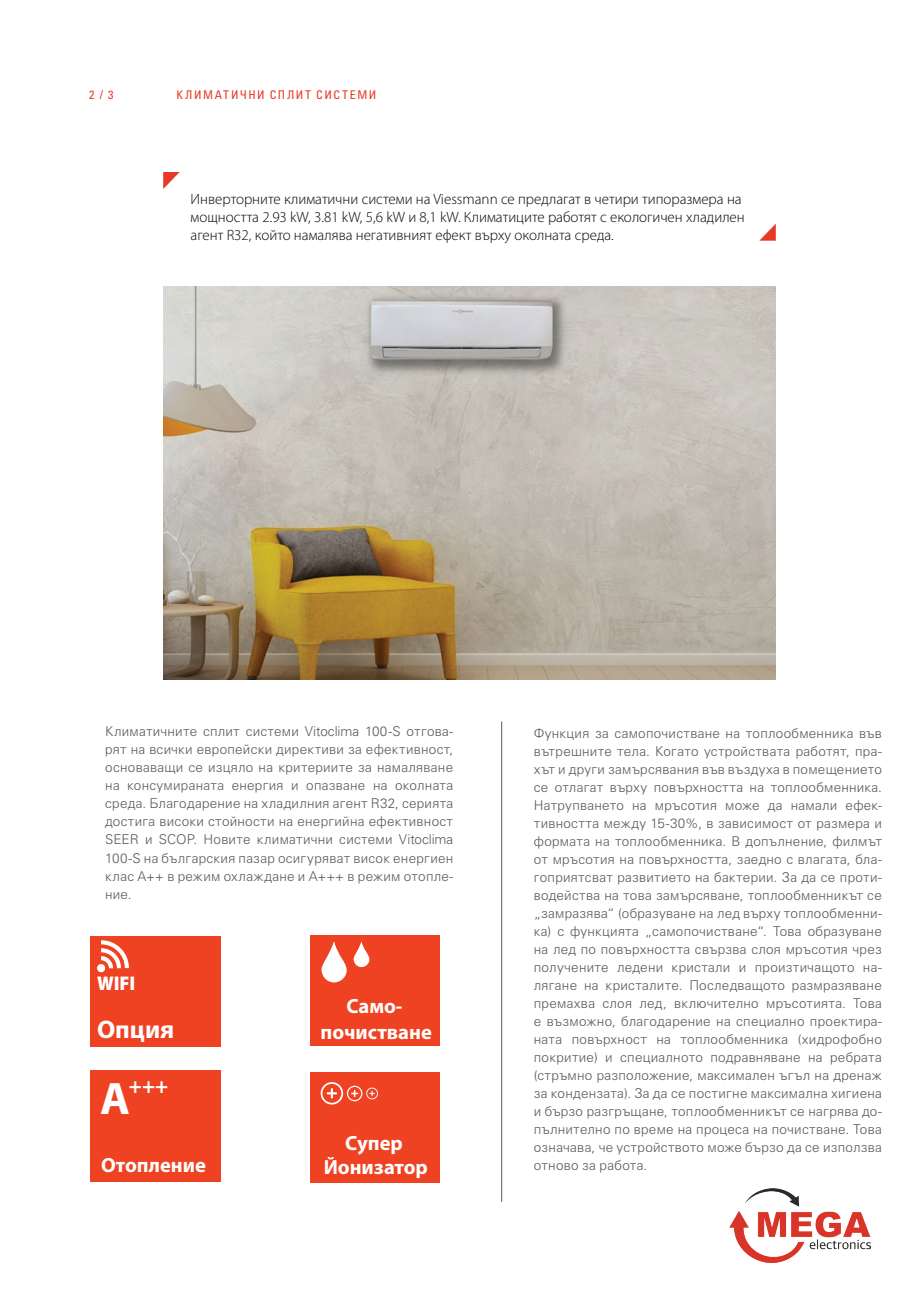
<style>
.page{position:relative;width:906px;height:1289px;background:#fff}
.page>*{position:absolute;margin:0;border:0;box-sizing:border-box;transform-origin:0 0}
.t1{font:700 45.75px "Myriad Pro";color:#fff}
.t2{font:700 25.5px "Myriad Pro";color:#fff}
.t3{font:700 21.9px "Myriad Pro";color:#fff}
.t4{font:700 20.55px "Myriad Pro";color:#fff}
.t5{font:900 semi-condensed 19.95px "Myriad Pro";color:#fff}
.t6{font:300 15px/18px "Myriad Pro";color:#040503}
.t7{font:300 13.5px/18px "Univers LTCYR 45";letter-spacing:.02em;color:#58595b;text-align:justify}
.t8{font:condensed 12px "Univers LTCYR 57";letter-spacing:.13em;color:#e73926}
</style>
<div class="page">
<hr style="left:501px;top:721px;width:1px;height:480px;background:#565857">
<svg style="left:163px;top:172px;width:17px;height:17px"></svg>
<svg style="left:759px;top:224px;width:17px;height:17px"></svg>
<img style="left:163px;top:286px;width:613px;height:393px">
<img style="left:729px;top:1188px;width:141px;height:74px">
<div style="left:90px;top:936px;width:131px;height:110px;background:#ef4222"></div>
<div style="left:91px;top:1070px;width:129px;height:111px;background:#ef4222"></div>
<svg style="left:97px;top:940px;width:32px;height:32px"></svg>
<div style="left:310px;top:1072px;width:130px;height:111px;background:#ef4222"></div>
<svg style="left:321px;top:1082px;width:57px;height:22px"></svg>
<div style="left:310px;top:935px;width:130px;height:111px;background:#ef4222"></div>
<svg style="left:321px;top:941px;width:26px;height:41px"></svg>
<svg style="left:353px;top:941px;width:16px;height:26px"></svg>
<p class="t8" style="left:89px;top:87px;width:26px">2/3</p>
<p class="t8" style="left:176px;top:87px;width:201px">КЛИМАТИЧНИ СПЛИТ СИСТЕМИ</p>
<p class="t6" style="left:191px;top:190px;width:555px">Инверторните климатични системи на Viessmann се предлагат в четири типоразмера на мощността 2.93 kW, 3.81 kW, 5,6 kW и 8,1 kW. Климатиците работят с екологичен хладилен агент R32, който намалява негативният ефект върху околната среда.</p>
<p class="t7" style="left:105px;top:722px;width:350px">Климатичните сплит системи Vitoclima 100-S отгова&shy;рят на всички европейски директиви за ефективност, основаващи се изцяло на критериите за намаляване на консумираната енергия и опазване на околната среда. Благодарение на хладилния агент R32, серията достига високи стойности на енергийна ефективност SEER и SCOP. Новите климатични системи Vitoclima 100-S на българския пазар осигуряват висок енергиен клас А++ в режим охлаждане и А+++ в режим отопле&shy;ние.</p>
<h3 class="t5" style="left:97px;top:971px;width:40px">WIFI</h3>
<h2 class="t2" style="left:97px;top:1013px;width:79px">Опция</h2>
<h1 class="t1" style="left:100px;top:1069px;width:31px">А</h1>
<h3 class="t3" style="left:129px;top:1071px;width:41px">+++</h3>
<h3 class="t4" style="left:346px;top:992px;width:58px">Само-</h3>
<h3 class="t4" style="left:320px;top:1018px;width:113px">почистване</h3>
<h3 class="t4" style="left:345px;top:1129px;width:59px">Супер</h3>
<h3 class="t4" style="left:101px;top:1151px;width:106px">Отопление</h3>
<h3 class="t4" style="left:324px;top:1153px;width:106px">Йонизатор</h3>
<p class="t7" style="left:534px;top:724px;width:350px">Функция за самопочистване на топлообменника във вътрешните тела. Когато устройствата работят, пра&shy;хът и други замърсявания във въздуха в помещението се отлагат върху повърхността на топлообменника.<br>Натрупването на мръсотия може да намали ефек&shy;тивността между 15-30%, в зависимост от размера и формата на топлообменника. В допълнение, филмът от мръсотия на повърхността, заедно с влагата, бла&shy;гоприятсват развитието на бактерии. За да се проти&shy;водейства на това замърсяване, топлообменникът се „замразява“ (образуване на лед върху топлообменни&shy;ка) с функцията „самопочистване“. Това образуване на лед по повърхността свързва слоя мръсотия чрез получените ледени кристали и произтичащото на&shy;лягане на кристалите. Последващото размразяване премахва слоя лед, включително мръсотията. Това е възможно, благодарение на специално проектира&shy;ната повърхност на топлообменника (хидрофобно покритие) и специалното подравняване на ребрата (стръмно разположение, максимален ъгъл на дренаж за кондензата). За да се постигне максимална хигиена и бързо разгръщане, топлообменникът се нагрява до&shy;пълнително по време на процеса на почистване. Това означава, че устройството може бързо да се използва отново за работа.</p>
</div>
